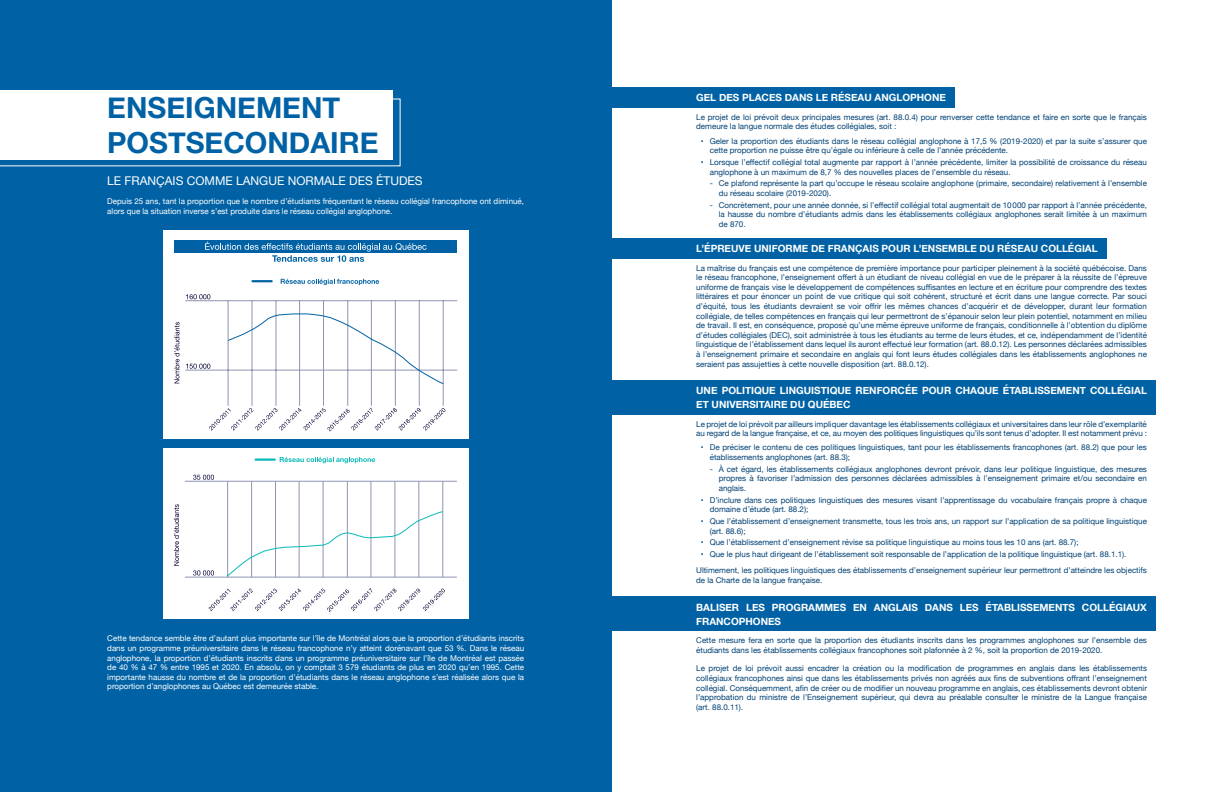
<style>
.page{position:relative;width:1224px;height:792px;background:#fff}
.page>*{position:absolute;margin:0;border:0;box-sizing:border-box;transform-origin:0 0}
.t1{font:700 29px/34.8px "Helvetica Neue";color:#0062a5}
.Sous-titre{font:12px "Helvetica Neue";color:#fff}
.t2{font:700 10px "Helvetica Neue";color:#fff}
.Texte_courant{font:8px/9.6px "Helvetica Neue";color:#004174}
.Texte_courant-2{font:8px/9.6px "Helvetica Neue";color:#fff}
</style>
<div class="page">
<div style="left:0;top:0;width:612px;height:792px;background:#0062a5"></div>
<div style="left:0;top:90px;width:392px;height:69px;background:#fff"></div>
<svg style="left:0;top:98px;width:401px;height:68px"></svg>
<div style="left:163px;top:230px;width:306px;height:208px;background:#fff"></div>
<hr style="left:185px;top:370px;width:272px;height:1px;background:#8f94b2">
<hr style="left:185px;top:301px;width:272px;height:1px;background:#8f94b2">
<hr style="left:228px;top:301px;width:1px;height:105px;background:#8f94b2">
<hr style="left:252px;top:301px;width:1px;height:105px;background:#8f94b2">
<hr style="left:276px;top:301px;width:1px;height:105px;background:#8f94b2">
<hr style="left:299px;top:301px;width:1px;height:105px;background:#8f94b2">
<hr style="left:323px;top:301px;width:1px;height:105px;background:#8f94b2">
<hr style="left:348px;top:301px;width:1px;height:105px;background:#8f94b2">
<hr style="left:371px;top:301px;width:1px;height:105px;background:#8f94b2">
<hr style="left:395px;top:301px;width:1px;height:105px;background:#8f94b2">
<hr style="left:419px;top:301px;width:1px;height:105px;background:#8f94b2">
<hr style="left:443px;top:301px;width:1px;height:105px;background:#8f94b2">
<div style="left:174px;top:240px;width:283px;height:13px;background:#0062a5"></div>
<svg style="left:205px;top:242px;width:222px;height:20px"></svg>
<svg style="left:209px;top:408px;width:237px;height:24px"></svg>
<svg style="left:281px;top:279px;width:98px;height:6px"></svg>
<hr style="left:252px;top:280px;width:20px;height:2px;background:#0062a5">
<svg style="left:227px;top:313px;width:218px;height:72px"></svg>
<svg style="left:186px;top:294px;width:24px;height:5px"></svg>
<svg style="left:186px;top:364px;width:24px;height:5px"></svg>
<svg style="left:174px;top:322px;width:5px;height:61px"></svg>
<div style="left:163px;top:448px;width:306px;height:170px;background:#fff"></div>
<hr style="left:185px;top:577px;width:272px;height:1px;background:#8f94b2">
<hr style="left:185px;top:481px;width:272px;height:1px;background:#8f94b2">
<hr style="left:227px;top:481px;width:1px;height:96px;background:#8f94b2">
<hr style="left:251px;top:481px;width:1px;height:96px;background:#8f94b2">
<hr style="left:275px;top:481px;width:1px;height:96px;background:#8f94b2">
<hr style="left:299px;top:481px;width:1px;height:96px;background:#8f94b2">
<hr style="left:323px;top:481px;width:1px;height:96px;background:#8f94b2">
<hr style="left:347px;top:481px;width:1px;height:96px;background:#8f94b2">
<hr style="left:371px;top:481px;width:1px;height:96px;background:#8f94b2">
<hr style="left:395px;top:481px;width:1px;height:96px;background:#8f94b2">
<hr style="left:419px;top:481px;width:1px;height:96px;background:#8f94b2">
<hr style="left:443px;top:481px;width:1px;height:96px;background:#8f94b2">
<svg style="left:208px;top:588px;width:237px;height:24px"></svg>
<svg style="left:256px;top:457px;width:119px;height:6px"></svg>
<svg style="left:226px;top:510px;width:218px;height:68px"></svg>
<svg style="left:174px;top:504px;width:5px;height:62px"></svg>
<svg style="left:193px;top:475px;width:21px;height:5px"></svg>
<svg style="left:193px;top:570px;width:21px;height:5px"></svg>
<div style="left:612px;top:87px;width:343px;height:21px;background:#0062a5"></div>
<div style="left:612px;top:238px;width:495px;height:21px;background:#0062a5"></div>
<div style="left:612px;top:380px;width:544px;height:35px;background:#0062a5"></div>
<div style="left:612px;top:596px;width:544px;height:35px;background:#0062a5"></div>
<h1 class="t1" style="left:107px;top:91px;width:273px">ENSEIGNEMENT<br>POSTSECONDAIRE</h1>
<p class="Sous-titre" style="left:107px;top:173px;width:317px">LE FRANÇAIS COMME LANGUE NORMALE DES ÉTUDES</p>
<p class="Texte_courant-2" style="left:107px;top:197px;width:418px">Depuis 25 ans, tant la proportion que le nombre d’étudiants fréquentant le réseau collégial francophone ont diminué, alors que la situation inverse s’est produite dans le réseau collégial anglophone.</p>
<p class="Texte_courant-2" style="left:107px;top:634px;width:418px;text-align:justify">Cette tendance semble être d’autant plus importante sur l’île de Montréal alors que la proportion d’étudiants inscrits dans un programme préuniversitaire dans le réseau francophone n’y atteint dorénavant que 53 %. Dans le réseau anglophone, la proportion d’étudiants inscrits dans un programme préuniversitaire sur l’île de Montréal est passée de 40 % à 47 % entre 1995 et 2020. En absolu, on y comptait 3 579 étudiants de plus en 2020 qu’en 1995. Cette importante hausse du nombre et de la proportion d’étudiants dans le réseau anglophone s’est réalisée alors que la proportion d’anglophones au Québec est demeurée stable.</p>
<h2 class="t2" style="left:696px;top:90px;width:251px">GEL DES PLACES DANS LE RÉSEAU ANGLOPHONE</h2>
<p class="Texte_courant" style="left:696px;top:113px;width:452px">Le projet de loi prévoit deux principales mesures (art. 88.0.4) pour renverser cette tendance et faire en sorte que le français demeure la langue normale des études collégiales, soit :</p>
<p class="Texte_courant" style="left:710px;top:136px;width:439px;text-indent:-9px">• Geler la proportion des étudiants dans le réseau collégial anglophone à 17,5 % (2019-2020) et par la suite s’assurer que cette proportion ne puisse être qu’égale ou inférieure à celle de l’année précédente.</p>
<p class="Texte_courant" style="left:710px;top:158px;width:439px;text-indent:-9px">• Lorsque l’effectif collégial total augmente par rapport à l’année précédente, limiter la possibilité de croissance du réseau anglophone à un maximum de 8,7 % des nouvelles places de l’ensemble du réseau.</p>
<p class="Texte_courant" style="left:719px;top:179px;width:430px;text-indent:-9px">- Ce plafond représente la part qu’occupe le réseau scolaire anglophone (primaire, secondaire) relativement à l’ensemble du réseau scolaire (2019-2020).</p>
<p class="Texte_courant" style="left:719px;top:200px;width:430px;text-align:justify;text-indent:-9px">- Concrètement, pour une année donnée, si l’effectif collégial total augmentait de 10000 par rapport à l’année précédente, la hausse du nombre d’étudiants admis dans les établissements collégiaux anglophones serait limitée à un maximum de 870.</p>
<h2 class="t2" style="left:696px;top:241px;width:403px">L’ÉPREUVE UNIFORME DE FRANÇAIS POUR L’ENSEMBLE DU RÉSEAU COLLÉGIAL</h2>
<p class="Texte_courant" style="left:696px;top:263px;width:452px;text-align:justify">La maîtrise du français est une compétence de première importance pour participer pleinement à la société québécoise. Dans le réseau francophone, l’enseignement offert à un étudiant de niveau collégial en vue de le préparer à la réussite de l’épreuve uniforme de français vise le développement de compétences suffisantes en lecture et en écriture pour comprendre des textes littéraires et pour énoncer un point de vue critique qui soit cohérent, structuré et écrit dans une langue correcte. Par souci d’équité, tous les étudiants devraient se voir offrir les mêmes chances d’acquérir et de développer, durant leur formation collégiale, de telles compétences en français qui leur permettront de s’épanouir selon leur plein potentiel, notamment en milieu de travail. Il est, en conséquence, proposé qu’une même épreuve uniforme de français, conditionnelle à l’obtention du diplôme d’études collégiales (DEC), soit administrée à tous les étudiants au terme de leurs études, et ce, indépendamment de l’identité linguistique de l’établissement dans lequel ils auront effectué leur formation (art. 88.0.12). Les personnes déclarées admissibles à l’enseignement primaire et secondaire en anglais qui font leurs études collégiales dans les établissements anglophones ne seraient pas assujetties à cette nouvelle disposition (art. 88.0.12).</p>
<h2 class="t2" style="left:696px;top:383px;width:452px">UNE POLITIQUE LINGUISTIQUE RENFORCÉE POUR CHAQUE ÉTABLISSEMENT COLLÉGIAL</h2>
<h2 class="t2" style="left:696px;top:397px;width:156px">ET UNIVERSITAIRE DU QUÉBEC</h2>
<p class="Texte_courant" style="left:696px;top:420px;width:452px">Le projet de loi prévoit par ailleurs impliquer davantage les établissements collégiaux et universitaires dans leur rôle d’exemplarité au regard de la langue française, et ce, au moyen des politiques linguistiques qu’ils sont tenus d’adopter. Il est notamment prévu :</p>
<p class="Texte_courant" style="left:710px;top:443px;width:439px;text-indent:-9px">• De préciser le contenu de ces politiques linguistiques, tant pour les établissements francophones (art. 88.2) que pour les établissements anglophones (art. 88.3);</p>
<p class="Texte_courant" style="left:719px;top:465px;width:430px;text-align:justify;text-indent:-9px">- À cet égard, les établissements collégiaux anglophones devront prévoir, dans leur politique linguistique, des mesures propres à favoriser l’admission des personnes déclarées admissibles à l’enseignement primaire et/ou secondaire en anglais.</p>
<p class="Texte_courant" style="left:710px;top:496px;width:439px;text-indent:-9px">• D’inclure dans ces politiques linguistiques des mesures visant l’apprentissage du vocabulaire français propre à chaque domaine d’étude (art. 88.2);</p>
<p class="Texte_courant" style="left:710px;top:517px;width:439px;text-indent:-9px">• Que l’établissement d’enseignement transmette, tous les trois ans, un rapport sur l’application de sa politique linguistique (art. 88.6);</p>
<p class="Texte_courant" style="left:701px;top:538px;width:379px">• Que l’établissement d’enseignement révise sa politique linguistique au moins tous les 10 ans (art. 88.7);</p>
<p class="Texte_courant" style="left:701px;top:550px;width:427px">• Que le plus haut dirigeant de l’établissement soit responsable de l’application de la politique linguistique (art. 88.1.1).</p>
<p class="Texte_courant" style="left:696px;top:566px;width:452px">Ultimement, les politiques linguistiques des établissements d’enseignement supérieur leur permettront d’atteindre les objectifs de la Charte de la langue française.</p>
<h2 class="t2" style="left:696px;top:599px;width:452px">BALISER LES PROGRAMMES EN ANGLAIS DANS LES ÉTABLISSEMENTS COLLÉGIAUX</h2>
<h2 class="t2" style="left:696px;top:613px;width:86px">FRANCOPHONES</h2>
<p class="Texte_courant" style="left:696px;top:636px;width:452px">Cette mesure fera en sorte que la proportion des étudiants inscrits dans les programmes anglophones sur l’ensemble des étudiants dans les établissements collégiaux francophones soit plafonnée à 2 %, soit la proportion de 2019-2020.</p>
<p class="Texte_courant" style="left:696px;top:664px;width:452px;text-align:justify">Le projet de loi prévoit aussi encadrer la création ou la modification de programmes en anglais dans les établissements collégiaux francophones ainsi que dans les établissements privés non agréés aux fins de subventions offrant l’enseignement collégial. Conséquemment, afin de créer ou de modifier un nouveau programme en anglais, ces établissements devront obtenir l’approbation du ministre de l’Enseignement supérieur, qui devra au préalable consulter le ministre de la Langue française (art. 88.0.11).</p>
</div>
